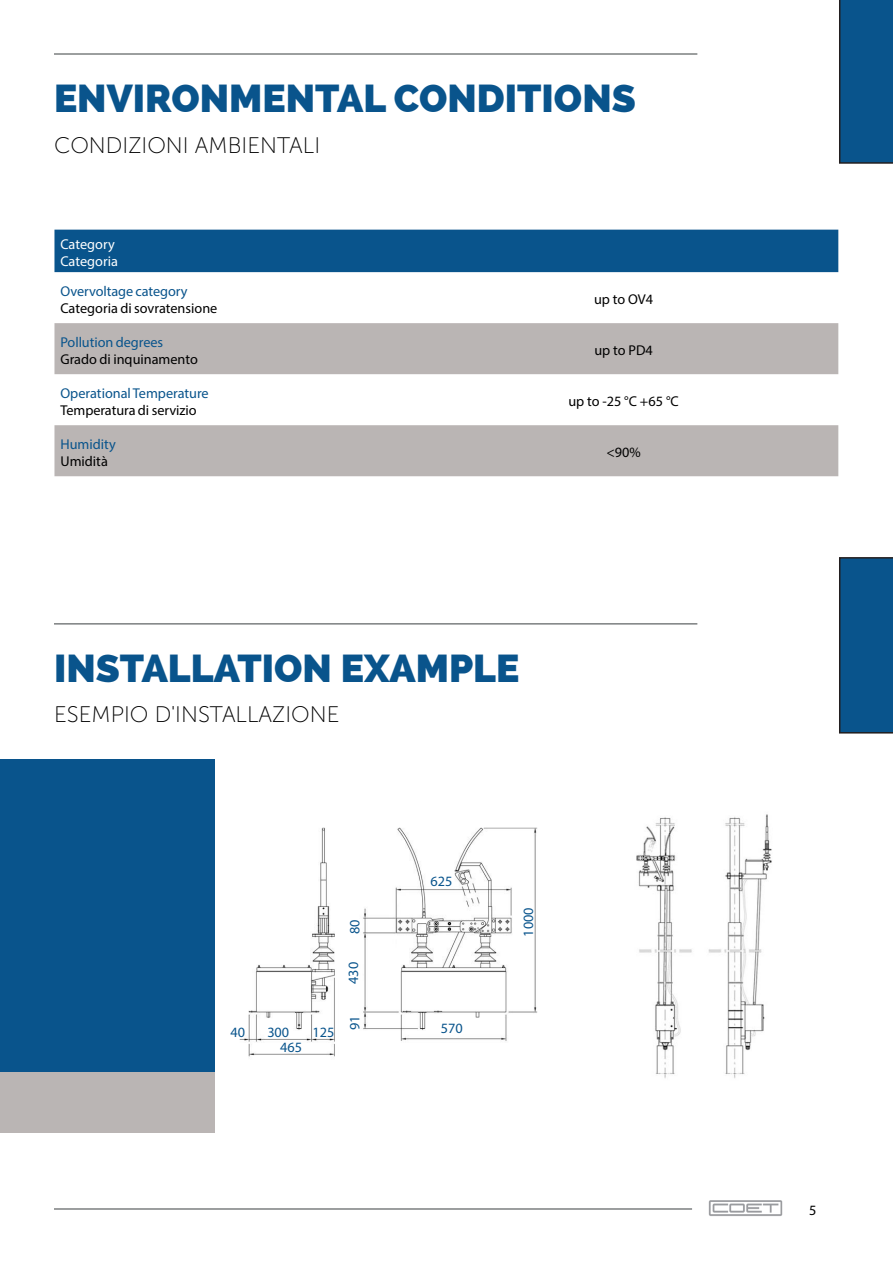
<style>
.page{position:relative;width:893px;height:1263px;background:#fff}
.page>*{position:absolute;margin:0;border:0;box-sizing:border-box;transform-origin:0 0}
.Pagina_Titolo_-_ING{font:800 39px "Raleway";color:#09548c}
.Pagina_Titolo_-_ITA{font:22.5px "Museo Sans 100";color:#000}
.Pagina_Testo_-_ING{font:14.25px "Myriad Pro";color:#09548c}
.Pagina_Testo_-_ING-2{font:14.25px "Myriad Pro";color:#000}
.Pagina_Testo_-_ITA{font:14.25px "Myriad Pro";color:#000}
.Pagina_Testo_-_ITA-2{font:14.25px "Myriad Pro";color:#fff}
.Numero_di_pagina{font:14.25px "Myriad Pro";color:#000}
</style>
<div class="page">
<div style="left:839px;top:0;width:54px;height:164px;background:#09548c"></div>
<div style="left:839px;top:557px;width:54px;height:176px;background:#09548c"></div>
<hr style="left:54px;top:1208px;width:638px;height:2px;background:#7c7f80">
<hr style="left:54px;top:53px;width:643px;height:2px;background:#7c7f80">
<hr style="left:54px;top:623px;width:643px;height:2px;background:#7c7f80">
<img style="left:708px;top:1200px;width:75px;height:16px">
<div style="left:54px;top:230px;width:784px;height:42px;background:#09548c"></div>
<svg style="left:54px;top:323px;width:784px;height:153px;fill:#bab5b4"></svg>
<div style="left:0;top:927px;width:216px;height:206px;background:#bab5b4"></div>
<div style="left:0;top:759px;width:893px;height:312px;background:#09548c"></div>
<div style="left:216px;top:754px;width:677px;height:387px;background:#fff"></div>
<img style="left:239px;top:814px;width:533px;height:265px">
<p class="Pagina_Titolo_-_ING" style="left:54px;top:76px;width:583px">ENVIRONMENTAL CONDITIONS</p>
<p class="Pagina_Titolo_-_ITA" style="left:54px;top:133px;width:268px">CONDIZIONI AMBIENTALI</p>
<p class="Pagina_Testo_-_ITA-2" style="left:60px;top:235px;width:56px">Category</p>
<p class="Pagina_Testo_-_ITA-2" style="left:60px;top:253px;width:59px">Categoria</p>
<p class="Pagina_Testo_-_ING" style="left:60px;top:282px;width:129px">Overvoltage category</p>
<p class="Pagina_Testo_-_ING-2" style="left:60px;top:299px;width:158px">Categoria di sovratensione</p>
<p class="Pagina_Testo_-_ING" style="left:60px;top:333px;width:104px">Pollution degrees</p>
<p class="Pagina_Testo_-_ING-2" style="left:60px;top:350px;width:139px">Grado di inquinamento</p>
<p class="Pagina_Testo_-_ING" style="left:60px;top:384px;width:150px">Operational Temperature</p>
<p class="Pagina_Testo_-_ING-2" style="left:60px;top:401px;width:138px">Temperatura di servizio</p>
<p class="Pagina_Testo_-_ING" style="left:60px;top:435px;width:57px">Humidity</p>
<p class="Pagina_Testo_-_ING-2" style="left:60px;top:452px;width:49px">Umidità</p>
<p class="Pagina_Testo_-_ITA" style="left:594px;top:291px;width:61px">up to OV4</p>
<p class="Pagina_Testo_-_ITA" style="left:594px;top:342px;width:60px">up to PD4</p>
<p class="Pagina_Testo_-_ITA" style="left:568px;top:393px;width:112px">up to -25 °C +65 °C</p>
<p class="Pagina_Testo_-_ITA" style="left:606px;top:444px;width:36px">&lt;90%</p>
<p class="Pagina_Titolo_-_ING" style="left:54px;top:646px;width:467px">INSTALLATION EXAMPLE</p>
<p class="Pagina_Titolo_-_ITA" style="left:54px;top:703px;width:287px">ESEMPIO D'INSTALLAZIONE</p>
<p class="Pagina_Testo_-_ING" style="left:230px;top:1023px;width:16px">40</p>
<p class="Pagina_Testo_-_ING" style="left:267px;top:1023px;width:23px">300</p>
<p class="Pagina_Testo_-_ING" style="left:312px;top:1023px;width:23px">125</p>
<p class="Pagina_Testo_-_ING" style="left:280px;top:1039px;width:23px">465</p>
<p class="Pagina_Testo_-_ING" style="left:346px;top:934px;width:16px;rotate:-90deg">80</p>
<p class="Pagina_Testo_-_ING" style="left:344px;top:984px;width:23px;rotate:-90deg">430</p>
<p class="Pagina_Testo_-_ING" style="left:346px;top:1030px;width:16px;rotate:-90deg">91</p>
<p class="Pagina_Testo_-_ING" style="left:431px;top:872px;width:23px">625</p>
<p class="Pagina_Testo_-_ING" style="left:441px;top:1020px;width:23px">570</p>
<p class="Pagina_Testo_-_ING" style="left:520px;top:937px;width:31px;rotate:-90deg">1000</p>
<p class="Numero_di_pagina" style="left:809px;top:1202px;width:9px">5</p>
</div>
